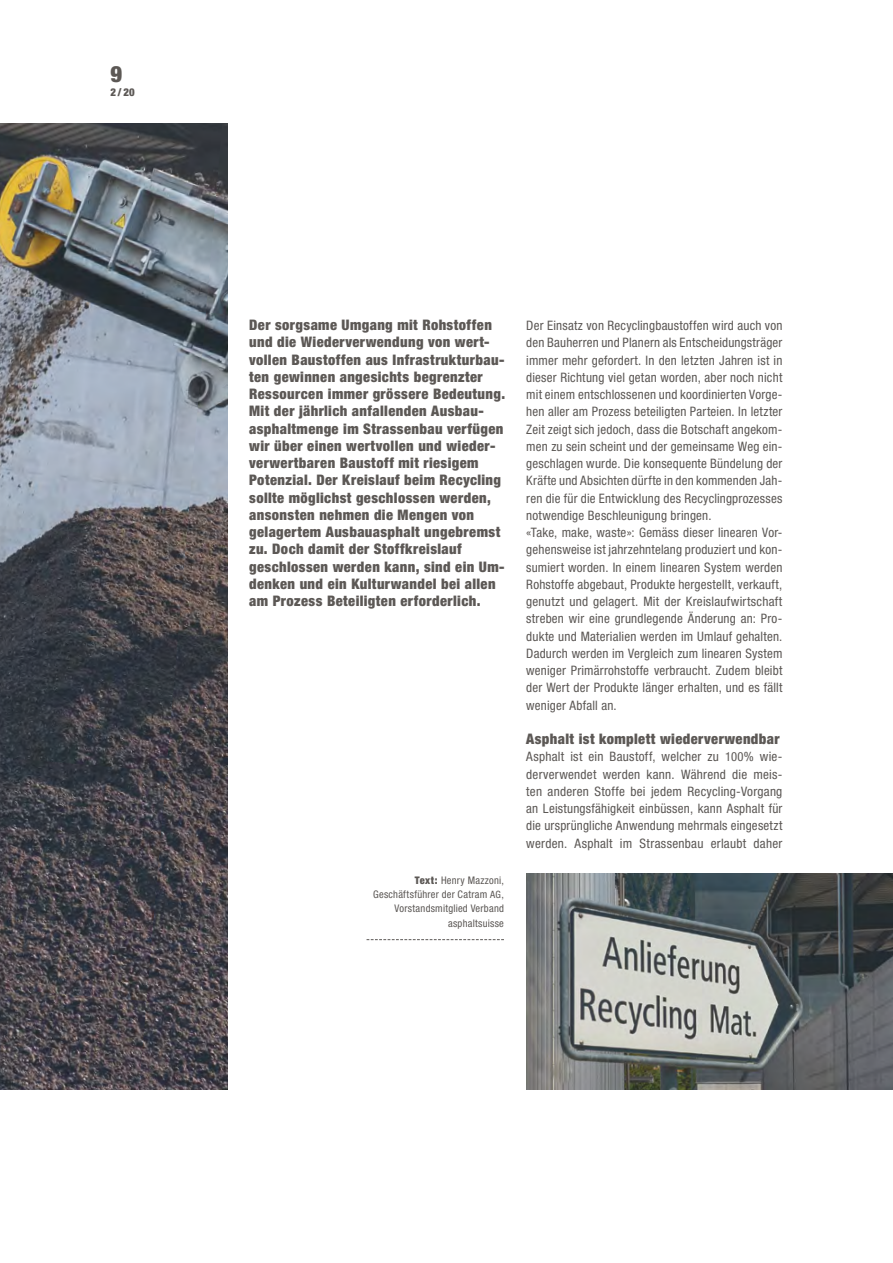
<style>
.page{position:relative;width:893px;height:1263px;background:#fff}
.page>*{position:absolute;margin:0;border:0;box-sizing:border-box;transform-origin:0 0}
.t1{font:900 condensed 22.5px "Helvetica Neue";color:#5c5855}
.t2{font:900 condensed 14.55px/17.2px "Helvetica Neue";letter-spacing:.03em;color:#5c5855}
.t3{font:condensed 13.05px/17.2px "Helvetica Neue";letter-spacing:.015em;color:#5c5855}
.t4{font:900 condensed 10.8px "Helvetica Neue";color:#5c5855}
.t5{font:condensed 10.5px/14.2px "Helvetica Neue";letter-spacing:.025em;color:#5c5855;text-align:right}
.s1{font-weight:900}
.s2{font-size:10.05px}
.s3{font-size:12.6px}
</style>
<div class="page">
<svg style="left:367px;top:939px;width:137px;height:1px"></svg>
<img style="left:526px;top:874px;width:367px;height:215px">
<img style="left:0;top:123px;width:228px;height:966px">
<h1 class="t1" style="left:111px;top:60px;width:13px">9</h1>
<p class="t4" style="left:111px;top:86px;width:26px">2/20</p>
<p class="t2" style="left:249px;top:316px;width:257px">Der sorgsame Umgang mit Rohstoffen und die Wiederverwendung von wert&shy;vollen Baustoffen aus Infrastrukturbau&shy;ten gewinnen angesichts begrenzter Ressourcen immer grössere Bedeutung.<br>Mit der jährlich anfallenden Ausbau&shy;asphaltmenge im Strassenbau verfügen wir über einen wertvollen und wieder&shy;verwertbaren Baustoff mit riesigem Potenzial. Der Kreislauf beim Recycling sollte möglichst geschlossen werden, ansonsten nehmen die Mengen von gelagertem Ausbauasphalt ungebremst zu. Doch damit der Stoffkreislauf geschlossen werden kann, sind ein Um&shy;denken und ein Kulturwandel bei allen am Prozess Beteiligten erforderlich.</p>
<p class="t5" style="left:373px;top:873px;width:132px"><span class="s1">Text:</span> Henry Mazzoni,<br>Geschäftsführer der Catram <span class="s2">AG</span>,<br>Vorstandsmitglied Verband asphaltsuisse</p>
<p class="t3" style="left:526px;top:317px;width:258px">Der Einsatz von Recyclingbaustoffen wird auch von den Bauherren und Planern als Entscheidungsträger immer mehr gefordert. In den letzten Jahren ist in dieser Richtung viel getan worden, aber noch nicht mit einem entschlossenen und koordinierten Vorge&shy;hen aller am Prozess beteiligten Parteien. In letzter Zeit zeigt sich jedoch, dass die Botschaft angekom&shy;men zu sein scheint und der gemeinsame Weg ein&shy;geschlagen wurde. Die konsequente Bündelung der Kräfte und Absichten dürfte in den kommenden Jah&shy;ren die für die Entwicklung des Recyclingprozesses notwendige Beschleunigung bringen.<br>«Take, make, waste»: Gemäss dieser linearen Vor&shy;gehensweise ist jahrzehntelang produziert und kon&shy;sumiert worden. In einem linearen System werden Rohstoffe abgebaut, Produkte hergestellt, verkauft, genutzt und gelagert. Mit der Kreislaufwirtschaft streben wir eine grundlegende Änderung an: Pro&shy;dukte und Materialien werden im Umlauf gehalten.<br>Dadurch werden im Vergleich zum linearen System weniger Primärrohstoffe verbraucht. Zudem bleibt der Wert der Produkte länger erhalten, und es fällt weniger Abfall an.</p>
<p class="t2" style="left:526px;top:730px;width:255px">Asphalt ist komplett wiederverwendbar</p>
<p class="t3" style="left:526px;top:748px;width:258px;text-align:justify">Asphalt ist ein Baustoff, welcher zu <span class="s3">100</span>% wie&shy;derverwendet werden kann. Während die meis&shy;ten anderen Stoffe bei jedem Recycling-Vorgang an Leistungsfähigkeit einbüssen, kann Asphalt für die ursprüngliche Anwendung mehrmals eingesetzt werden. Asphalt im Strassenbau erlaubt daher</p>
</div>
